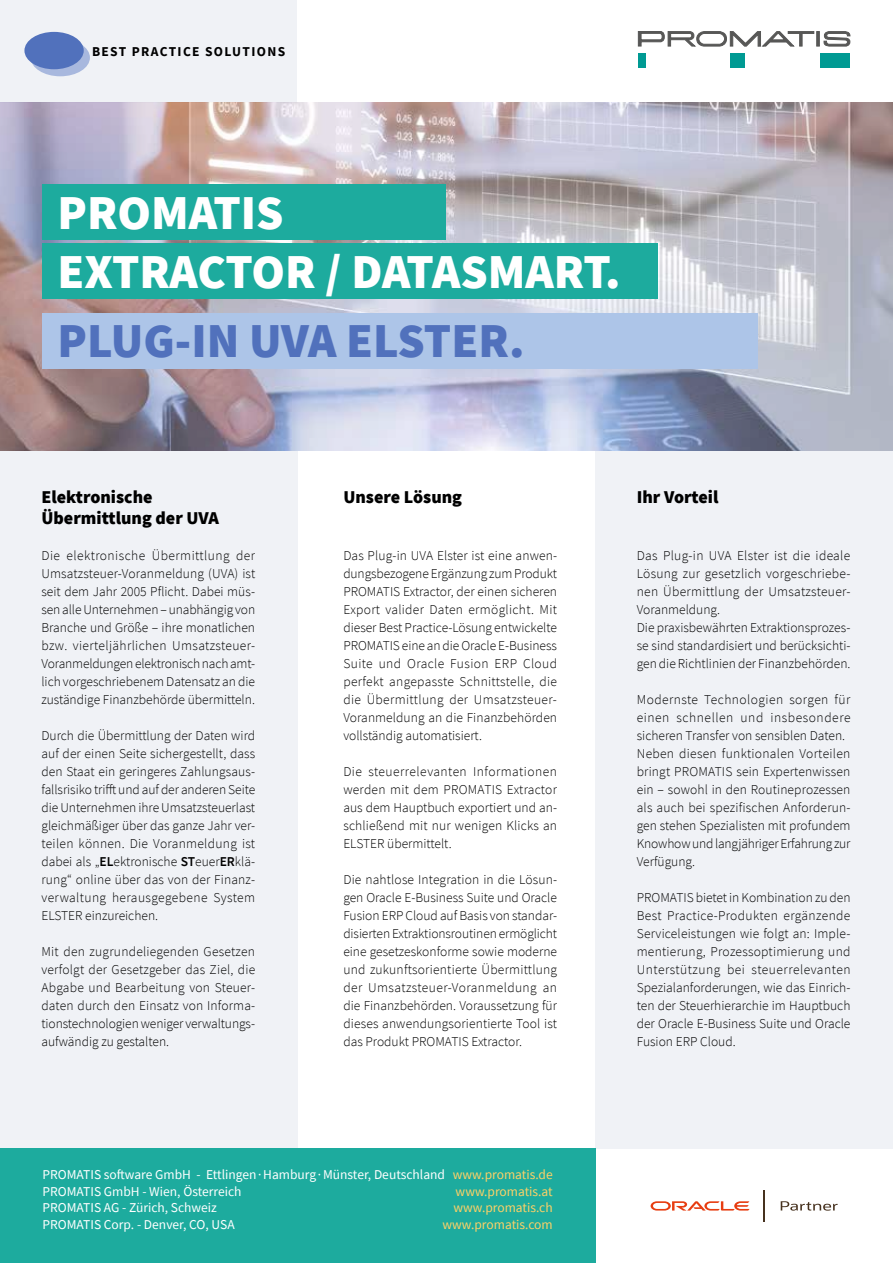
<style>
.page{position:relative;width:893px;height:1263px;background:#fff}
.page>*{position:absolute;margin:0;border:0;box-sizing:border-box;transform-origin:0 0}
.t1{font:900 48.6px/58.8px "Source Sans Pro";color:#fff}
.t2{font:900 48.6px "Source Sans Pro";color:#5171bc}
.t3{font:900 18px/21px "Source Sans Pro";color:#000}
.t4{font:300 13.5px/18px "Source Sans Pro";color:#000;text-align:justify}
.t5{font:13.5px/16.5px "Source Sans Pro";color:#fff}
.t6{font:13.5px "Source Sans Pro";color:#fed166}
.t7{font:700 13.5px "Source Sans Pro";letter-spacing:.1em;color:#000}
.s1{font-weight:600}
.s2{color:#fed166}
</style>
<div class="page">
<div style="left:0;top:451px;width:298px;height:742px;background:#f0f2f6"></div>
<div style="left:595px;top:451px;width:298px;height:698px;background:#f0f2f6"></div>
<div style="left:0;top:0;width:298px;height:102px;background:#f0f2f6"></div>
<img style="left:0;top:102px;width:893px;height:349px">
<div style="left:638px;top:53px;width:7px;height:15px;background:#009a93"></div>
<div style="left:730px;top:53px;width:15px;height:15px;background:#009a93"></div>
<div style="left:820px;top:53px;width:30px;height:15px;background:#009a93"></div>
<svg style="left:638px;top:31px;width:212px;height:16px"></svg>
<div style="left:43px;top:313px;width:715px;height:55px;background:#adc5e8"></div>
<div style="left:31px;top:39px;width:59px;height:37px;background:#a8b8de;border-radius:50%"></div>
<div style="left:24px;top:32px;width:60px;height:37px;background:#5171bc;border-radius:50%"></div>
<hr style="left:764px;top:1190px;width:1px;height:31px;background:#46311e">
<svg style="left:651px;top:1201px;width:99px;height:9px"></svg>
<svg style="left:781px;top:1201px;width:57px;height:9px"></svg>
<div style="left:43px;top:185px;width:403px;height:55px;background:#1dab9e"></div>
<div style="left:43px;top:244px;width:615px;height:55px;background:#1dab9e"></div>
<div style="left:0;top:1149px;width:595px;height:114px;background:#1dab9e"></div>
<p class="t7" style="left:92px;top:43px;width:195px">BEST PRACTICE SOLUTIONS</p>
<h1 class="t1" style="left:57px;top:182px;width:565px">PROMATIS<br>EXTRACTOR / DATASMART.</h1>
<h1 class="t2" style="left:57px;top:307px;width:469px">PLUG-IN UVA ELSTER.</h1>
<h2 class="t3" style="left:41px;top:486px;width:179px">Elektronische<br>Übermittlung der UVA</h2>
<p class="t4" style="left:41px;top:546px;width:215px">Die elektronische Übermittlung der Umsatzsteuer-Voranmeldung (UVA) ist seit dem Jahr 2005 Pflicht. Dabei müs&shy;sen alle Unternehmen – unabhängig von Branche und Größe – ihre monatlichen bzw. vierteljährlichen Umsatzsteuer-Voranmeldungen elektronisch nach amt&shy;lich vorgeschriebenem Datensatz an die zuständige Finanzbehörde übermitteln.</p>
<p class="t4" style="left:41px;top:726px;width:215px">Durch die Übermittlung der Daten wird auf der einen Seite sichergestellt, dass den Staat ein geringeres Zahlungsaus&shy;fallsrisiko trifft und auf der anderen Seite die Unternehmen ihre Umsatzsteuerlast gleichmäßiger über das ganze Jahr ver&shy;teilen können. Die Voranmeldung ist dabei als „<span class="s1">EL</span>ektronische <span class="s1">ST</span>euer<span class="s1">ER</span>klä&shy;rung“ online über das von der Finanz&shy;verwaltung herausgegebene System ELSTER einzureichen.</p>
<p class="t4" style="left:41px;top:942px;width:215px">Mit den zugrundeliegenden Gesetzen verfolgt der Gesetzgeber das Ziel, die Abgabe und Bearbeitung von Steuer&shy;daten durch den Einsatz von Informa&shy;tionstechnologien weniger verwaltungs&shy;aufwändig zu gestalten.</p>
<h2 class="t3" style="left:343px;top:486px;width:120px">Unsere Lösung</h2>
<p class="t4" style="left:343px;top:546px;width:215px">Das Plug-in UVA Elster ist eine anwen&shy;dungsbezogene Ergänzung zum Produkt PROMATIS Extractor, der einen sicheren Export valider Daten ermöglicht. Mit dieser Best Practice-Lösung entwickelte PROMATIS eine an die Oracle E-Business Suite und Oracle Fusion ERP Cloud perfekt angepasste Schnittstelle, die die Übermittlung der Umsatzsteuer-Voranmeldung an die Finanzbehörden vollständig automatisiert.</p>
<p class="t4" style="left:343px;top:762px;width:215px">Die steuerrelevanten Informationen werden mit dem PROMATIS Extractor aus dem Hauptbuch exportiert und an&shy;schließend mit nur wenigen Klicks an ELSTER übermittelt.</p>
<p class="t4" style="left:343px;top:870px;width:215px">Die nahtlose Integration in die Lösun&shy;gen Oracle E-Business Suite und Oracle Fusion ERP Cloud auf Basis von standar&shy;disierten Extraktionsroutinen ermöglicht eine gesetzeskonforme sowie moderne und zukunftsorientierte Übermittlung der Umsatzsteuer-Voranmeldung an die Finanzbehörden. Voraussetzung für dieses anwendungsorientierte Tool ist das Produkt PROMATIS Extractor.</p>
<p class="t5" style="left:43px;top:1166px;width:512px">PROMATIS software GmbH - Ettlingen∙Hamburg∙Münster, Deutschland <span class="s2">www.promatis.de<br></span>PROMATIS GmbH - Wien, Österreich</p>
<p class="t6" style="left:456px;top:1182px;width:99px">www.promatis.at</p>
<p class="t5" style="left:43px;top:1199px;width:176px">PROMATIS AG - Zürich, Schweiz</p>
<p class="t6" style="left:453px;top:1199px;width:101px">www.promatis.ch</p>
<p class="t5" style="left:43px;top:1216px;width:194px">PROMATIS Corp. - Denver, CO, USA</p>
<p class="t6" style="left:443px;top:1215px;width:112px">www.promatis.com</p>
<h2 class="t3" style="left:637px;top:486px;width:83px">Ihr Vorteil</h2>
<p class="t4" style="left:637px;top:546px;width:215px;text-align:left">Das Plug-in UVA Elster ist die ideale Lösung zur gesetzlich vorgeschriebe&shy;nen Übermittlung der Umsatzsteuer-Voranmeldung.<br>Die praxisbewährten Extraktionsprozes&shy;se sind standardisiert und berücksichti&shy;gen die Richtlinien der Finanzbehörden.</p>
<p class="t4" style="left:637px;top:690px;width:215px;text-align:left">Modernste Technologien sorgen für einen schnellen und insbesondere sicheren Transfer von sensiblen Daten.<br>Neben diesen funktionalen Vorteilen bringt PROMATIS sein Expertenwissen ein – sowohl in den Routineprozessen als auch bei spezifischen Anforderun&shy;gen stehen Spezialisten mit profundem Knowhow und langjähriger Erfahrung zur Verfügung.</p>
<p class="t4" style="left:637px;top:888px;width:215px">PROMATIS bietet in Kombination zu den Best Practice-Produkten ergänzende Serviceleistungen wie folgt an: Imple&shy;mentierung, Prozessoptimierung und Unterstützung bei steuerrelevanten Spezialanforderungen, wie das Einrich&shy;ten der Steuerhierarchie im Hauptbuch der Oracle E-Business Suite und Oracle Fusion ERP Cloud.</p>
</div>
